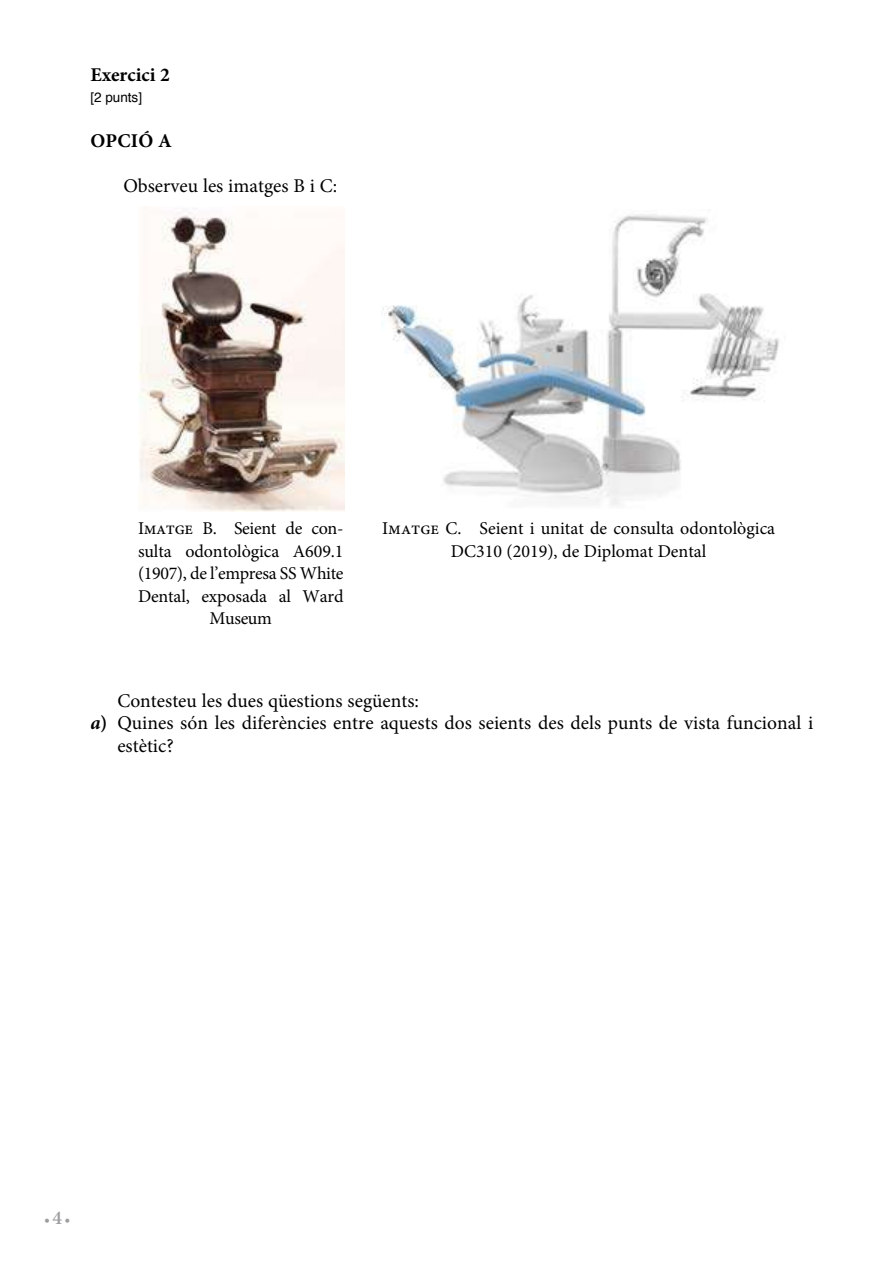
<style>
.page{position:relative;width:893px;height:1263px;background:#fff}
.page>*{position:absolute;margin:0;border:0;box-sizing:border-box;transform-origin:0 0}
.t1{font:19.5px "Minion Pro";color:#000}
.t2{font:700 19.5px "Minion Pro";color:#000}
.t3{font:18px/22.5px "Minion Pro";letter-spacing:-.005em;color:#000;text-align:center}
.t4{font:600 15px "Minion Pro";color:#9c9e9f}
.t5{font:13.5px "Helvetica";color:#000}
.s1{font-weight:700;font-style:italic}
.s2{font-weight:700}
.s3{font-size:19.5px}
</style>
<div class="page">
<img style="left:138px;top:208px;width:207px;height:304px">
<img style="left:381px;top:214px;width:399px;height:291px">
<p class="t2" style="left:90px;top:61px;width:81px">Exercici 2</p>
<p class="t5" style="left:90px;top:87px;width:53px">[2 punts]</p>
<p class="t2" style="left:90px;top:127px;width:83px">OPCIÓ A</p>
<p class="t1" style="left:123px;top:173px;width:215px">Observeu les imatges B i C:</p>
<p class="t3" style="left:138px;top:517px;width:207px">Imatge B. Seient de con&shy;sulta odontològica A609.1 (1907), de l’empresa SS White<br>Dental, exposada al Ward<br>Museum</p>
<p class="t3" style="left:382px;top:517px;width:395px">Imatge C. Seient i unitat de consulta odontològica<br>DC310 (2019), de Diplomat Dental</p>
<p class="t1" style="left:117px;top:687px;width:303px">Contesteu les dues qüestions següents:</p>
<p class="t1" style="left:90px;top:710px;width:724px"><span class="s1">a</span><span class="s2">)</span> Quines són les diferències entre aquests dos seients des dels punts de vista funcional i</p>
<p class="t1" style="left:117px;top:732px;width:58px">estètic?</p>
<p class="t4" style="left:44px;top:1209px;width:28px">• <span class="s3">4</span> •</p>
</div>
